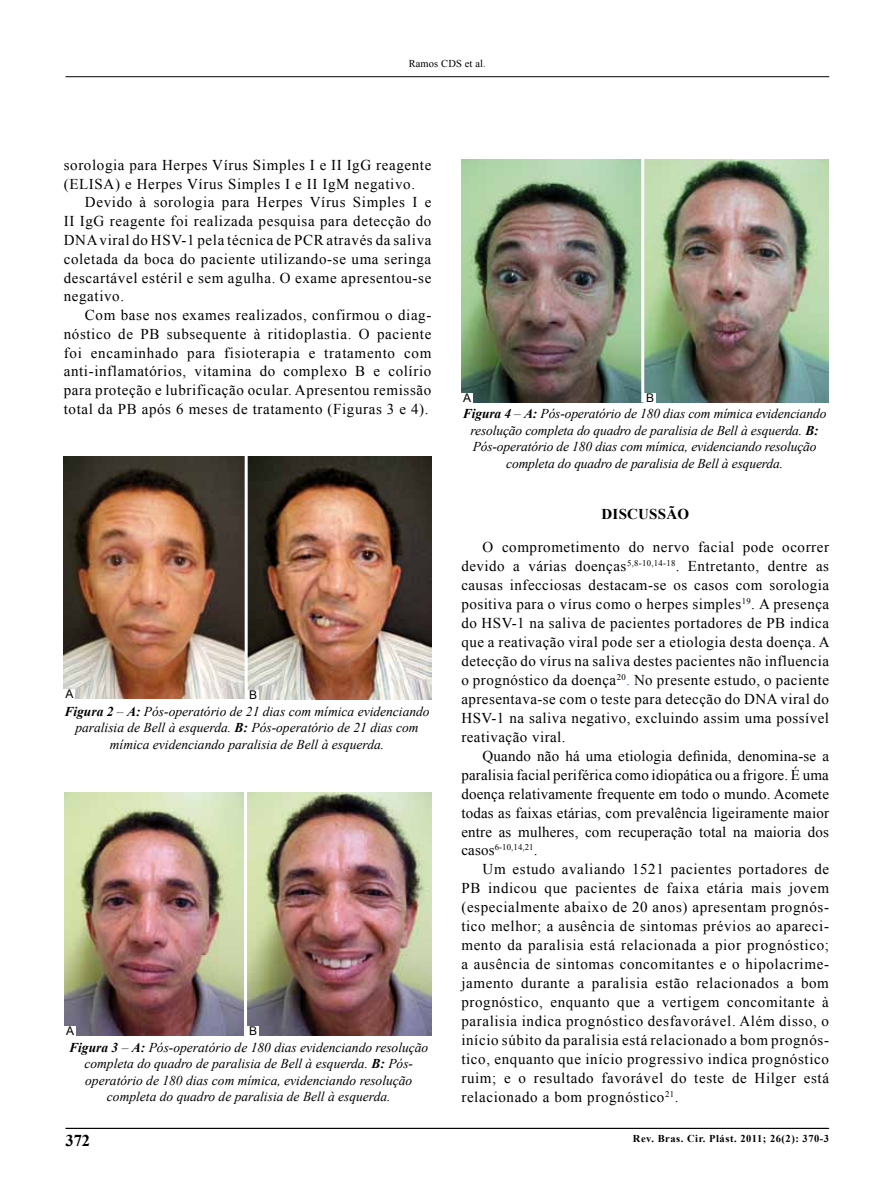
<style>
.page{position:relative;width:893px;height:1191px;background:#fff}
.page>*{position:absolute;margin:0;border:0;box-sizing:border-box;transform-origin:0 0}
.t1{font:700 16.5px "Times New Roman";color:#000}
.t2{font:15px/18.9px "Times New Roman";letter-spacing:.04em;color:#000;text-align:justify}
.t3{font:700 15px "Times New Roman";letter-spacing:.015em;color:#000}
.t4{font:italic 13.5px/16.5px "Times New Roman";color:#000;text-align:center}
.t5{font:12px "Arial";color:#000}
.t6{font:700 10.5px "Times New Roman";letter-spacing:.05em;color:#000}
.t7{font:10.5px "Times New Roman";letter-spacing:.01em;color:#000}
.t8{font:8.7px "Times New Roman";color:#000}
.s1{font-weight:700}
.s2{color:#36f}
.s3{font-size:15px}
</style>
<div class="page">
<hr style="left:65px;top:1128px;width:764px;height:1px;background:#000">
<hr style="left:65px;top:76px;width:764px;height:1px;background:#000">
<img style="left:64px;top:456px;width:367px;height:243px">
<img style="left:64px;top:793px;width:368px;height:243px">
<img style="left:461px;top:159px;width:367px;height:243px">
<div style="left:248px;top:690px;width:11px;height:9px;background:#fff"></div>
<div style="left:247px;top:1026px;width:12px;height:10px;background:#fff"></div>
<div style="left:644px;top:392px;width:12px;height:10px;background:#fff"></div>
<div style="left:64px;top:688px;width:11px;height:10px;background:#fff"></div>
<div style="left:64px;top:1026px;width:11px;height:10px;background:#fff"></div>
<div style="left:461px;top:392px;width:11px;height:10px;background:#fff"></div>
<hr style="left:641px;top:157px;width:3px;height:245px;background:#fff">
<hr style="left:245px;top:454px;width:3px;height:245px;background:#fff">
<hr style="left:244px;top:790px;width:3px;height:246px;background:#fff">
<p class="t7" style="left:409px;top:57px;width:79px">Ramos CDS et al.</p>
<p class="t2" style="left:64px;top:155px;width:369px">sorologia para Herpes Vírus Simples I e II IgG reagente (ELISA) e Herpes Vírus Simples I e II IgM negativo.</p>
<p class="t2" style="left:64px;top:193px;width:369px;text-indent:21px">Devido à sorologia para Herpes Vírus Simples I e II IgG reagente foi realizada pesquisa para detecção do DNA viral do HSV-1 pela técnica de PCR através da saliva coletada da boca do paciente utilizando-se uma seringa descartável estéril e sem agulha. O exame apresentou-se negativo.</p>
<p class="t2" style="left:64px;top:305px;width:369px;text-indent:21px">Com base nos exames realizados, confirmou o diag&shy;nóstico de PB subsequente à ritidoplastia. O paciente foi encaminhado para fisioterapia e tratamento com anti-inflamatórios, vitamina do complexo B e colírio para proteção e lubrificação ocular. Apresentou remissão total da PB após 6 meses de tratamento (Figuras 3 e 4).</p>
<p class="t5" style="left:65px;top:686px;width:10px">A</p>
<p class="t5" style="left:249px;top:687px;width:10px">B</p>
<p class="t4" style="left:64px;top:702px;width:367px"><span class="s1">Figura 2</span> – <span class="s1">A:</span> Pós-operatório de 21 dias com mímica evidenciando paralisia de Bell à esquerda. <span class="s1">B:</span> Pós-operatório de 21 dias com mímica evidenciando paralisia de Bell à esquerda.</p>
<p class="t5" style="left:66px;top:1023px;width:10px">A</p>
<p class="t5" style="left:249px;top:1023px;width:10px">B</p>
<p class="t4" style="left:69px;top:1038px;width:361px"><span class="s1">Figura 3</span> – <span class="s1">A:</span> Pós-operatório de 180 dias evidenciando resolução completa do quadro de paralisia de Bell à esquerda. <span class="s1">B:</span> Pós&shy;operatório de 180 dias com mímica, evidenciando resolução completa do quadro de paralisia de Bell à esquerda.</p>
<p class="t5" style="left:463px;top:390px;width:10px">A</p>
<p class="t5" style="left:646px;top:390px;width:10px">B</p>
<p class="t4" style="left:463px;top:405px;width:365px"><span class="s1">Figura 4</span> – <span class="s1">A:</span> Pós-operatório de 180 dias com mímica evidenciando resolução completa do quadro de paralisia de Bell à esquerda. <span class="s1">B:<br></span>Pós-operatório de 180 dias com mímica, evidenciando resolução completa do quadro de paralisia de Bell à esquerda.</p>
<p class="t3" style="left:602px;top:503px;width:89px">DISCUSSÃO</p>
<p class="t2" style="left:461px;top:538px;width:370px;text-indent:21px">O comprometimento do nervo facial pode ocorrer devido a várias doenças<sup>5,8-10,14-18</sup>. Entretanto, dentre as causas infecciosas destacam-se os casos com sorologia positiva para o vírus como o herpes simples<sup>19</sup>. A presença do HSV-1 na saliva de pacientes portadores de PB indica que a reativação viral pode ser a etiologia desta doença. A detecção do vírus na saliva destes pacientes não influencia o prognóstico da doença<sup>20</sup><span class="s2">.</span> No presente estudo, o paciente apresentava-se com o teste para detecção do DNA viral do HSV-1 na saliva negativo, excluindo assim uma possível reativação viral.</p>
<p class="t2" style="left:461px;top:746px;width:369px;text-indent:21px">Quando não há uma etiologia definida, denomina-se a paralisia facial periférica como idiopática ou a frigore. É uma doença relativamente frequente em todo o mundo. Acomete todas as faixas etárias, com prevalência ligeiramente maior entre as mulheres, com recuperação total na maioria dos</p>
<p class="t8" style="left:461px;top:841px;width:78px"><span class="s3">casos</span>6-10,14,21<span class="s3">.</span></p>
<p class="t2" style="left:461px;top:859px;width:369px;text-indent:21px">Um estudo avaliando 1521 pacientes portadores de PB indicou que pacientes de faixa etária mais jovem (especialmente abaixo de 20 anos) apresentam prognós&shy;tico melhor; a ausência de sintomas prévios ao apareci&shy;mento da paralisia está relacionada a pior prognóstico; a ausência de sintomas concomitantes e o hipolacrime&shy;jamento durante a paralisia estão relacionados a bom prognóstico, enquanto que a vertigem concomitante à paralisia indica prognóstico desfavorável. Além disso, o início súbito da paralisia está relacionado a bom prognós&shy;tico, enquanto que início progressivo indica prognóstico ruim; e o resultado favorável do teste de Hilger está relacionado a bom prognóstico<sup>21</sup>.</p>
<p class="t1" style="left:65px;top:1129px;width:26px">372</p>
<p class="t6" style="left:633px;top:1131px;width:198px">Rev. Bras. Cir. Plást. 2011; 26(2): 370-3</p>
</div>
